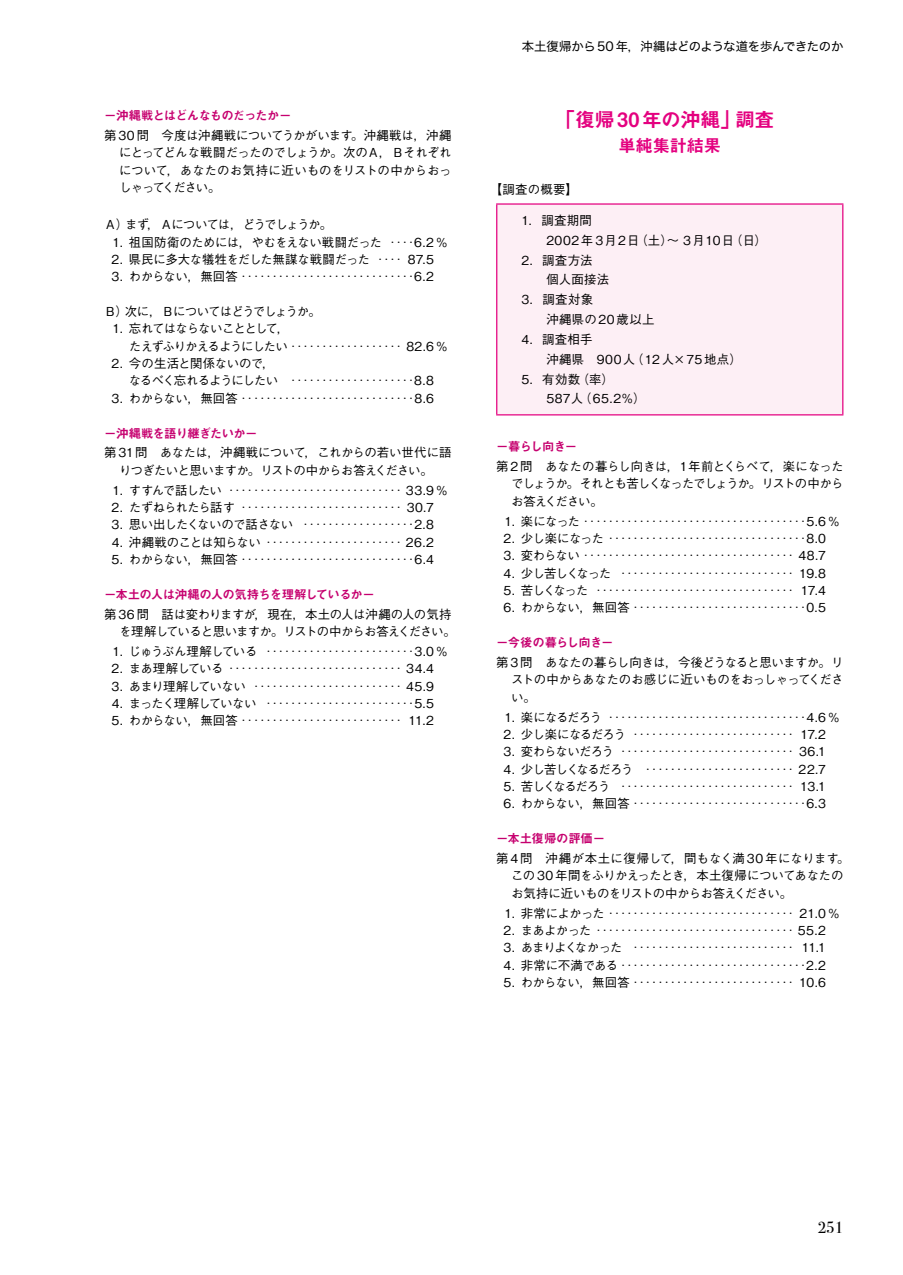
<style>
.page{position:relative;width:903px;height:1275px;background:#fff}
.page>*{position:absolute;margin:0;border:0;box-sizing:border-box;transform-origin:0 0}
.t1{font:19.78px "Midashi Go Pro MB31";letter-spacing:-.01em;color:#e4007f}
.t2{font:17.32px "Midashi Go Pro MB31";letter-spacing:-.02em;color:#e4007f}
.t3{font:16.1px "Bodoni Svty Two ITCTT";color:#000}
.t4{font:500 12.42px/17.3px "Gothic BBB Pro";letter-spacing:-.045em;color:#000;text-align:justify}
.t5{font:500 12.42px "Gothic BBB Pro";letter-spacing:-.09em;color:#000}
.t6{font:500 12.42px/19.8px "Gothic BBB Pro";letter-spacing:.03em;color:#000}
.t7{font:500 12.42px/17.3px "Gothic BBB Pro";letter-spacing:-.025em;color:#000}
.t8{font:12.42px "Midashi Go Pro MB31";letter-spacing:-.055em;color:#c6006f}
.t9{font:500 12.42px/17.3px "Gothic BBB Pro";letter-spacing:-.085em;color:#000}
.t10{font:500 12.42px "Gothic BBB Pro";letter-spacing:-.02em;color:#000}
.t11{font:500 12.42px "Gothic BBB Pro";letter-spacing:-.08em;color:#000}
.t12{font:500 12.42px "Gothic BBB Pro";letter-spacing:-.105em;color:#000}
.t13{font:500 12.42px "Gothic BBB Pro";letter-spacing:-.075em;color:#000}
.t14{font:500 12.42px "Gothic BBB Pro";letter-spacing:-.07em;color:#000}
.t15{font:500 12.42px "Gothic BBB Pro";letter-spacing:-.115em;color:#000}
.t16{font:500 12.42px "Gothic BBB Pro";letter-spacing:-.1em;color:#000}
.t17{font:12.42px "Hira Kaku Std N W4";letter-spacing:-.02em;color:#000}
.t18{font:12.42px "Midashi Go Pro MB31";letter-spacing:-.015em;color:#c6006f}
</style>
<div class="page">
<div style="left:497px;top:204px;width:346px;height:211px;background:#fdeff5"></div>
<hr style="left:496px;top:203px;width:347px;height:2px;background:#e4007f">
<hr style="left:496px;top:205px;width:1px;height:209px;background:#e4007f">
<hr style="left:842px;top:205px;width:1px;height:209px;background:#e4007f">
<hr style="left:496px;top:414px;width:347px;height:1px;background:#e4007f">
<p class="t8" style="left:104px;top:105px;width:189px">－沖縄戦とはどんなものだったか－</p>
<p class="t4" style="left:119px;top:125px;width:334px;text-indent:-15px">第 30 問　今度は沖縄戦についてうかがいます。沖縄戦は，沖縄にとってどんな戦闘だったのでしょうか。次のＡ，Ｂそれぞれについて，あなたのお気持に近いものをリストの中からおっしゃってください。</p>
<p class="t5" style="left:104px;top:215px;width:229px">Ａ）まず，Ａについては，どうでしょうか。</p>
<p class="t4" style="left:113px;top:232px;width:336px">1. 祖国防衛のためには，やむをえない戦闘だった ‥‥6.2 %</p>
<p class="t10" style="left:112px;top:249px;width:324px">2. 県民に多大な犠牲をだした無謀な戦闘だった ‥‥ 87.5</p>
<p class="t4" style="left:112px;top:266px;width:324px">3. わからない，無回答 ‥‥‥‥‥‥‥‥‥‥‥‥‥‥6.2</p>
<p class="t9" style="left:104px;top:301px;width:218px">Ｂ）次に，Ｂについてはどうでしょうか。</p>
<p class="t9" style="left:129px;top:318px;width:320px;text-indent:-16px">1. 忘れてはならないこととして，<br>たえずふりかえるようにしたい ‥‥‥‥‥‥‥‥‥ 82.6 %</p>
<p class="t4" style="left:129px;top:353px;width:307px;text-indent:-17px">2. 今の生活と関係ないので，<br>なるべく忘れるようにしたい ‥‥‥‥‥‥‥‥‥‥8.8</p>
<p class="t4" style="left:112px;top:388px;width:324px">3. わからない，無回答 ‥‥‥‥‥‥‥‥‥‥‥‥‥‥8.6</p>
<p class="t8" style="left:104px;top:423px;width:155px">－沖縄戦を語り継ぎたいか－</p>
<p class="t4" style="left:104px;top:442px;width:349px;text-align:center">第 31問　あなたは，沖縄戦について，これからの若い世代に語りつぎたいと思いますか。リストの中からお答えください。</p>
<p class="t4" style="left:113px;top:480px;width:336px">1. すすんで話したい ‥‥‥‥‥‥‥‥‥‥‥‥‥‥ 33.9 %</p>
<p class="t4" style="left:112px;top:497px;width:324px">2. たずねられたら話す ‥‥‥‥‥‥‥‥‥‥‥‥‥ 30.7</p>
<p class="t4" style="left:112px;top:514px;width:324px">3. 思い出したくないので話さない ‥‥‥‥‥‥‥‥‥2.8</p>
<p class="t4" style="left:112px;top:532px;width:324px">4. 沖縄戦のことは知らない ‥‥‥‥‥‥‥‥‥‥‥ 26.2</p>
<p class="t4" style="left:112px;top:549px;width:324px">5. わからない，無回答 ‥‥‥‥‥‥‥‥‥‥‥‥‥‥6.4</p>
<p class="t8" style="left:104px;top:584px;width:272px">－本土の人は沖縄の人の気持ちを理解しているか－</p>
<p class="t4" style="left:119px;top:604px;width:338px;text-indent:-15px">第 36 問　話は変わりますが，現在，本土の人は沖縄の人の気持を理解していると思いますか。リストの中からお答えください。</p>
<p class="t11" style="left:113px;top:641px;width:336px">1. じゅうぶん理解している ‥‥‥‥‥‥‥‥‥‥‥‥3.0 %</p>
<p class="t4" style="left:112px;top:658px;width:324px">2. まあ理解している ‥‥‥‥‥‥‥‥‥‥‥‥‥‥ 34.4</p>
<p class="t4" style="left:112px;top:676px;width:324px">3. あまり理解していない ‥‥‥‥‥‥‥‥‥‥‥‥ 45.9</p>
<p class="t5" style="left:112px;top:693px;width:324px">4. まったく理解していない ‥‥‥‥‥‥‥‥‥‥‥‥5.5</p>
<p class="t4" style="left:112px;top:710px;width:324px">5. わからない，無回答 ‥‥‥‥‥‥‥‥‥‥‥‥‥ 11.2</p>
<p class="t17" style="left:522px;top:37px;width:323px">本土復帰から50 年，沖縄はどのような道を歩んできたのか</p>
<h1 class="t1" style="left:555px;top:103px;width:221px">「復帰 30年の沖縄」調査</h1>
<h2 class="t2" style="left:618px;top:131px;width:104px">単純集計結果</h2>
<p class="t4" style="left:490px;top:180px;width:90px">【調査の概要】</p>
<p class="t6" style="left:521px;top:209px;width:247px">1．調査期間<br>　　2002年3月2日（土）～ 3月10日（日）<br>2．調査方法<br>　　個人面接法<br>3．調査対象<br>　　沖縄県の20歳以上<br>4．調査相手<br>　　沖縄県　900人（12人×75地点）<br>5．有効数（率）<br>　　587人（65.2％）</p>
<p class="t8" style="left:496px;top:437px;width:82px">－暮らし向き－</p>
<p class="t4" style="left:511px;top:456px;width:334px;text-indent:-15px">第2問　あなたの暮らし向きは，1年前とくらべて，楽になったでしょうか。それとも苦しくなったでしょうか。リストの中からお答えください。</p>
<p class="t4" style="left:504px;top:511px;width:336px">1. 楽になった ‥‥‥‥‥‥‥‥‥‥‥‥‥‥‥‥‥‥5.6 %</p>
<p class="t4" style="left:504px;top:528px;width:324px">2. 少し楽になった ‥‥‥‥‥‥‥‥‥‥‥‥‥‥‥‥8.0</p>
<p class="t4" style="left:503px;top:545px;width:324px">3. 変わらない ‥‥‥‥‥‥‥‥‥‥‥‥‥‥‥‥‥ 48.7</p>
<p class="t5" style="left:504px;top:563px;width:324px">4. 少し苦しくなった ‥‥‥‥‥‥‥‥‥‥‥‥‥‥ 19.8</p>
<p class="t12" style="left:503px;top:580px;width:324px">5. 苦しくなった ‥‥‥‥‥‥‥‥‥‥‥‥‥‥‥‥ 17.4</p>
<p class="t4" style="left:503px;top:598px;width:324px">6. わからない，無回答 ‥‥‥‥‥‥‥‥‥‥‥‥‥‥0.5</p>
<p class="t8" style="left:496px;top:632px;width:119px">－今後の暮らし向き－</p>
<p class="t4" style="left:511px;top:652px;width:334px;text-indent:-15px">第 3 問　あなたの暮らし向きは，今後どうなると思いますか。リストの中からあなたのお感じに近いものをおっしゃってください。</p>
<p class="t5" style="left:504px;top:707px;width:336px">1. 楽になるだろう ‥‥‥‥‥‥‥‥‥‥‥‥‥‥‥‥4.6 %</p>
<p class="t13" style="left:504px;top:724px;width:324px">2. 少し楽になるだろう ‥‥‥‥‥‥‥‥‥‥‥‥‥ 17.2</p>
<p class="t14" style="left:503px;top:742px;width:324px">3. 変わらないだろう ‥‥‥‥‥‥‥‥‥‥‥‥‥‥ 36.1</p>
<p class="t5" style="left:504px;top:759px;width:324px">4. 少し苦しくなるだろう ‥‥‥‥‥‥‥‥‥‥‥‥ 22.7</p>
<p class="t15" style="left:503px;top:776px;width:324px">5. 苦しくなるだろう ‥‥‥‥‥‥‥‥‥‥‥‥‥‥ 13.1</p>
<p class="t4" style="left:503px;top:793px;width:324px">6. わからない，無回答 ‥‥‥‥‥‥‥‥‥‥‥‥‥‥6.3</p>
<p class="t18" style="left:496px;top:828px;width:110px">－本土復帰の評価－</p>
<p class="t7" style="left:511px;top:848px;width:340px;text-indent:-15px">第4問　沖縄が本土に復帰して，間もなく満30年になります。この 30 年間をふりかえったとき，本土復帰についてあなたのお気持に近いものをリストの中からお答えください。</p>
<p class="t4" style="left:504px;top:903px;width:336px">1. 非常によかった ‥‥‥‥‥‥‥‥‥‥‥‥‥‥‥ 21.0 %</p>
<p class="t4" style="left:504px;top:920px;width:324px">2. まあよかった ‥‥‥‥‥‥‥‥‥‥‥‥‥‥‥‥ 55.2</p>
<p class="t16" style="left:503px;top:938px;width:324px">3. あまりよくなかった ‥‥‥‥‥‥‥‥‥‥‥‥‥ 11.1</p>
<p class="t10" style="left:504px;top:955px;width:324px">4. 非常に不満である ‥‥‥‥‥‥‥‥‥‥‥‥‥‥‥2.2</p>
<p class="t4" style="left:503px;top:972px;width:324px">5. わからない，無回答 ‥‥‥‥‥‥‥‥‥‥‥‥‥ 10.6</p>
<p class="t3" style="left:818px;top:1214px;width:27px">251</p>
</div>
